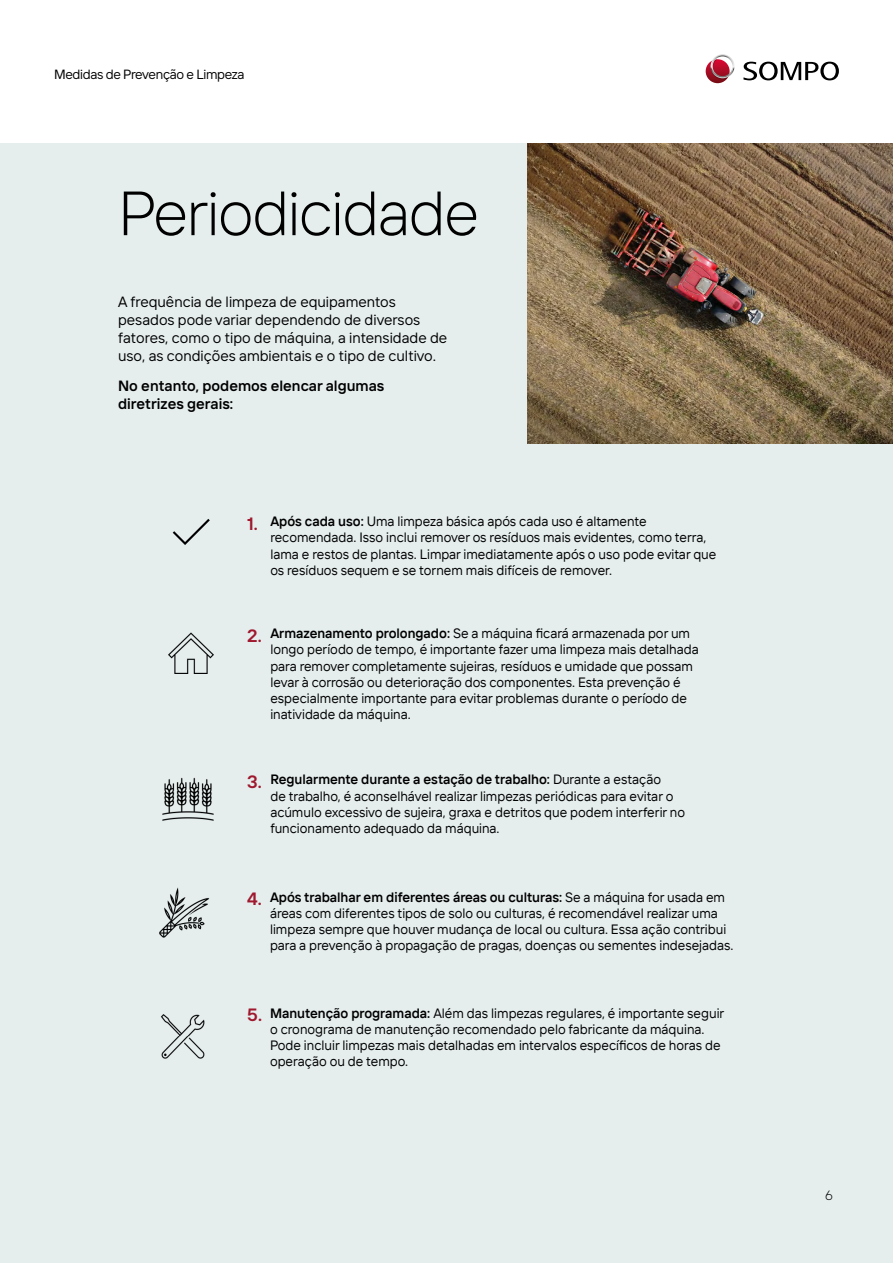
<style>
.page{position:relative;width:893px;height:1263px;background:#fff}
.page>*{position:absolute;margin:0;border:0;box-sizing:border-box;transform-origin:0 0}
.t1{font:300 62.25px "TT Interfaces";letter-spacing:-.025em;color:#000}
.t2{font:600 17.85px "TT Interfaces";color:#9f182e}
.t3{font:14.85px/18px "TT Interfaces";color:#000}
.t4{font:600 14.85px/18px "TT Interfaces";color:#000}
.t5{font:13.5px/16.2px "TT Interphases Pro Trl";color:#000}
.t6{font:13.5px "TT Interphases Pro Trl Dm Bd";color:#000}
.t7{font:300 13.5px "TT Interfaces";color:#000}
.t8{font:13.35px "TT Interfaces";letter-spacing:-.025em;color:#000}
.s1{font-family:"TT Interphases Pro Trl Dm Bd"}
.s2{font-family:"TT Interphases Pro Trl"}
</style>
<div class="page">
<div style="left:0;top:144px;width:893px;height:1119px;background:#e5eded"></div>
<img style="left:528px;top:144px;width:365px;height:299px">
<svg style="left:743px;top:62px;width:96px;height:18px"></svg>
<svg style="left:706px;top:59px;width:24px;height:24px"></svg>
<svg style="left:711px;top:54px;width:23px;height:26px"></svg>
<img style="left:162px;top:777px;width:52px;height:44px">
<img style="left:159px;top:887px;width:51px;height:51px">
<img style="left:161px;top:1014px;width:44px;height:45px">
<svg style="left:173px;top:519px;width:37px;height:26px"></svg>
<img style="left:168px;top:632px;width:46px;height:42px">
<p class="t8" style="left:54px;top:66px;width:192px">Medidas de Prevenção e Limpeza</p>
<h1 class="t1" style="left:118px;top:174px;width:363px">Periodicidade</h1>
<p class="t3" style="left:118px;top:293px;width:331px">A frequência de limpeza de equipamentos pesados pode variar dependendo de diversos fatores, como o tipo de máquina, a intensidade de uso, as condições ambientais e o tipo de cultivo.</p>
<p class="t4" style="left:118px;top:377px;width:268px">No entanto, podemos elencar algumas diretrizes gerais:</p>
<h2 class="t2" style="left:247px;top:512px;width:12px">1.</h2>
<p class="t5" style="left:270px;top:513px;width:447px"><span class="s1">Após cada uso:</span> Uma limpeza básica após cada uso é altamente recomendada. Isso inclui remover os resíduos mais evidentes, como terra, lama e restos de plantas. Limpar imediatamente após o uso pode evitar que os resíduos sequem e se tornem mais difíceis de remover.</p>
<h2 class="t2" style="left:247px;top:624px;width:16px">2.</h2>
<p class="t5" style="left:270px;top:625px;width:430px"><span class="s1">Armazenamento prolongado:</span> Se a máquina ficará armazenada por um longo período de tempo, é importante fazer uma limpeza mais detalhada para remover completamente sujeiras, resíduos e umidade que possam levar à corrosão ou deterioração dos componentes. Esta prevenção é especialmente importante para evitar problemas durante o período de inatividade da máquina.</p>
<h2 class="t2" style="left:247px;top:770px;width:16px">3.</h2>
<p class="t6" style="left:270px;top:771px;width:392px">Regularmente durante a estação de trabalho: <span class="s2">Durante a estação</span></p>
<p class="t5" style="left:270px;top:787px;width:416px">de trabalho, é aconselhável realizar limpezas periódicas para evitar o acúmulo excessivo de sujeira, graxa e detritos que podem interferir no funcionamento adequado da máquina.</p>
<h2 class="t2" style="left:247px;top:887px;width:16px">4.</h2>
<p class="t6" style="left:270px;top:888px;width:456px">Após trabalhar em diferentes áreas ou culturas: <span class="s2">Se a máquina for usada em</span></p>
<p class="t5" style="left:270px;top:905px;width:465px">áreas com diferentes tipos de solo ou culturas, é recomendável realizar uma limpeza sempre que houver mudança de local ou cultura. Essa ação contribui para a prevenção à propagação de pragas, doenças ou sementes indesejadas.</p>
<h2 class="t2" style="left:247px;top:1003px;width:16px">5.</h2>
<p class="t5" style="left:270px;top:1004px;width:456px"><span class="s1">Manutenção programada:</span> Além das limpezas regulares, é importante seguir o cronograma de manutenção recomendado pelo fabricante da máquina.<br>Pode incluir limpezas mais detalhadas em intervalos específicos de horas de operação ou de tempo.</p>
<p class="t7" style="left:825px;top:1187px;width:9px">6</p>
</div>
